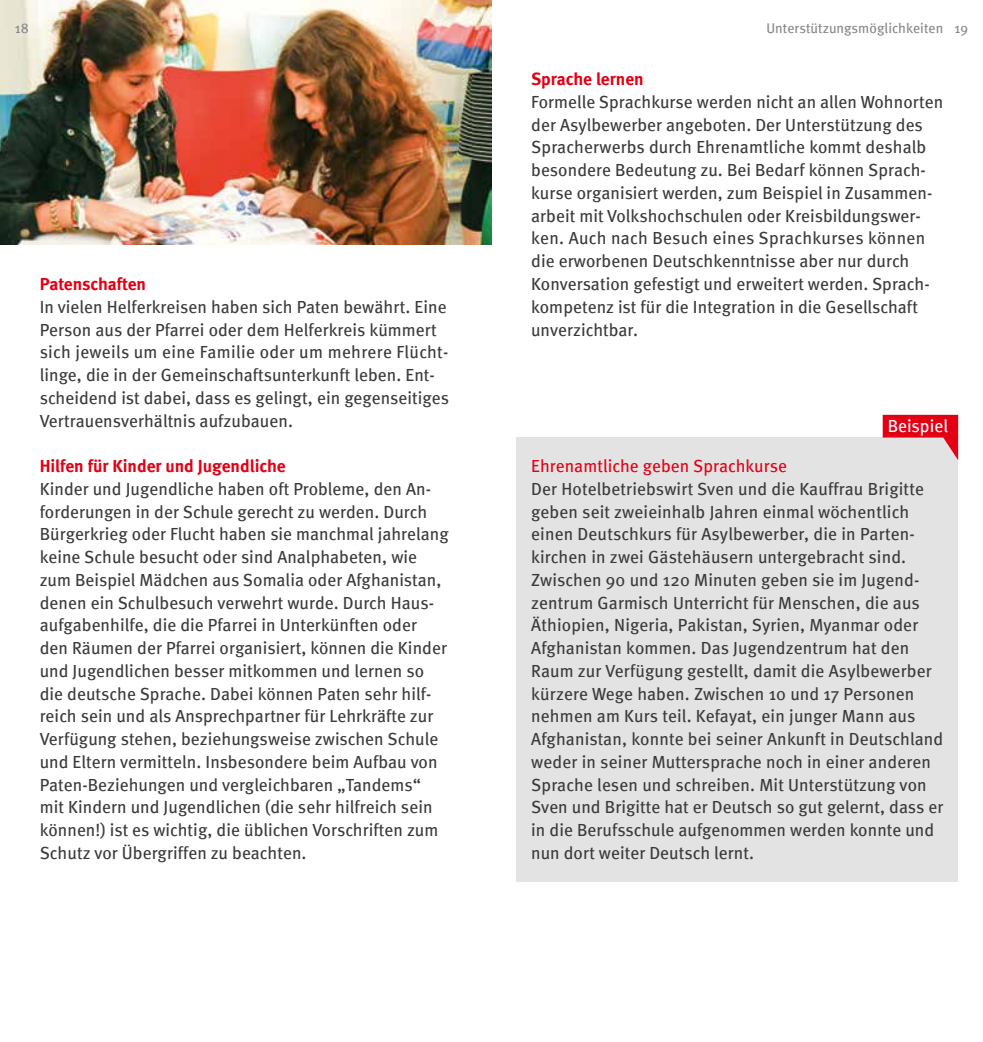
<style>
.page{position:relative;width:983px;height:1042px;background:#fff}
.page>*{position:absolute;margin:0;border:0;box-sizing:border-box;transform-origin:0 0}
.t1{font:17.5px/22.8px "Meta";letter-spacing:.005em;color:#3a3a39}
.t2{font:700 17.5px "Meta";color:#e30015}
.t3{font:17.5px "Meta";letter-spacing:.005em;color:#e30015}
.t4{font:17.5px "Meta";letter-spacing:.005em;color:#fff}
.t5{font:14px "Meta";letter-spacing:.005em;color:#868786}
</style>
<div class="page">
<img style="left:0;top:0;width:491px;height:244px">
<div style="left:516px;top:437px;width:441px;height:444px;background:#e3e3e3"></div>
<svg style="left:882px;top:415px;width:75px;height:44px"></svg>
<p class="t5" style="left:766px;top:20px;width:178px">Unterstützungsmöglichkeiten</p>
<p class="t5" style="left:15px;top:20px;width:16px">18</p>
<p class="t5" style="left:954px;top:20px;width:15px">19</p>
<p class="t2" style="left:40px;top:273px;width:108px">Patenschaften</p>
<p class="t1" style="left:40px;top:295px;width:410px">In vielen Helferkreisen haben sich Paten bewährt. Eine Person aus der Pfarrei oder dem Helferkreis kümmert sich jeweils um eine Familie oder um mehrere Flücht&shy;linge, die in der Gemeinschaftsunterkunft leben. Ent&shy;scheidend ist dabei, dass es gelingt, ein gegenseitiges Vertrauensverhältnis aufzubauen.</p>
<p class="t2" style="left:40px;top:455px;width:247px">Hilfen für Kinder und Jugendliche</p>
<p class="t1" style="left:40px;top:477px;width:410px">Kinder und Jugendliche haben oft Probleme, den An&shy;forderungen in der Schule gerecht zu werden. Durch Bürgerkrieg oder Flucht haben sie manchmal jahrelang keine Schule besucht oder sind Analphabeten, wie zum Beispiel Mädchen aus Somalia oder Afghanistan, denen ein Schulbesuch verwehrt wurde. Durch Haus&shy;aufgabenhilfe, die die Pfarrei in Unterkünften oder den Räumen der Pfarrei organisiert, können die Kinder und Jugendlichen besser mitkommen und lernen so die deutsche Sprache. Dabei können Paten sehr hilf&shy;reich sein und als Ansprechpartner für Lehrkräfte zur Verfügung stehen, beziehungsweise zwischen Schule und Eltern vermitteln. Insbesondere beim Aufbau von Paten-Beziehungen und vergleichbaren „Tandems“ mit Kindern und Jugendlichen (die sehr hilfreich sein können!) ist es wichtig, die üblichen Vorschriften zum Schutz vor Übergriffen zu beachten.</p>
<p class="t2" style="left:531px;top:69px;width:114px">Sprache lernen</p>
<p class="t1" style="left:531px;top:90px;width:413px">Formelle Sprachkurse werden nicht an allen Wohnorten der Asylbewerber angeboten. Der Unterstützung des Spracherwerbs durch Ehrenamtliche kommt deshalb besondere Bedeutung zu. Bei Bedarf können Sprach&shy;kurse organisiert werden, zum Beispiel in Zusammen&shy;arbeit mit Volkshochschulen oder Kreisbildungswer&shy;ken. Auch nach Besuch eines Sprachkurses können die erworbenen Deutschkenntnisse aber nur durch Konversation gefestigt und erweitert werden. Sprach&shy;kompetenz ist für die Integration in die Gesellschaft unverzichtbar.</p>
<p class="t4" style="left:887px;top:416px;width:62px">Beispiel</p>
<p class="t3" style="left:531px;top:456px;width:257px">Ehrenamtliche geben Sprachkurse</p>
<p class="t1" style="left:531px;top:477px;width:413px">Der Hotelbetriebswirt Sven und die Kauffrau Brigitte geben seit zweieinhalb Jahren einmal wöchentlich einen Deutschkurs für Asylbewerber, die in Parten&shy;kirchen in zwei Gästehäusern untergebracht sind.<br>Zwischen 90 und 120 Minuten geben sie im Jugend&shy;zentrum Garmisch Unterricht für Menschen, die aus Äthiopien, Nigeria, Pakistan, Syrien, Myanmar oder Afghanistan kommen. Das Jugendzentrum hat den Raum zur Verfügung gestellt, damit die Asylbewerber kürzere Wege haben. Zwischen 10 und 17 Personen nehmen am Kurs teil. Kefayat, ein junger Mann aus Afghanistan, konnte bei seiner Ankunft in Deutschland weder in seiner Muttersprache noch in einer anderen Sprache lesen und schreiben. Mit Unterstützung von Sven und Brigitte hat er Deutsch so gut gelernt, dass er in die Berufsschule aufgenommen werden konnte und nun dort weiter Deutsch lernt.</p>
</div>
